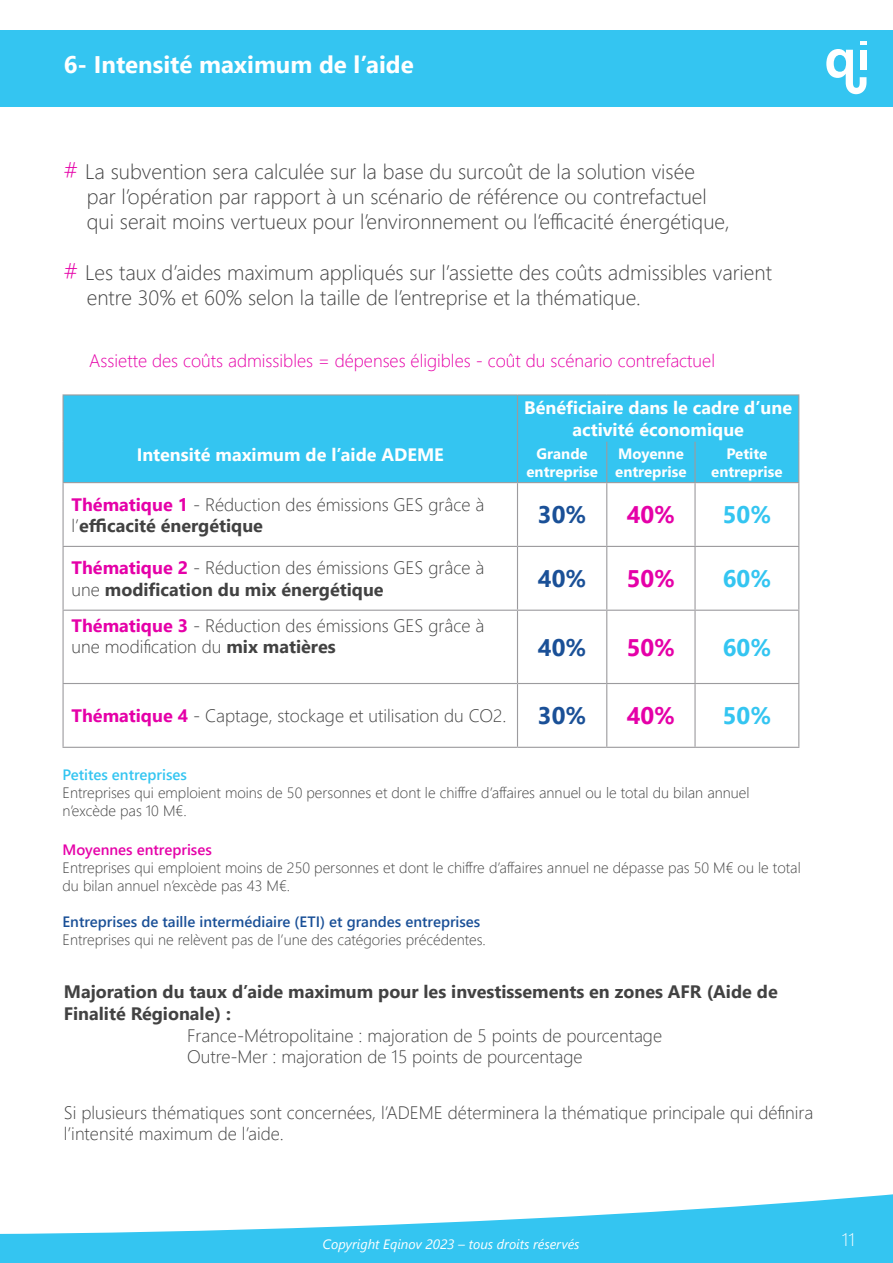
<style>
.page{position:relative;width:893px;height:1263px;background:#fff}
.page>*{position:absolute;margin:0;border:0;box-sizing:border-box;transform-origin:0 0}
.t1{font:700 24px "Segoe UI";color:#fff}
.t2{font:700 24px "Segoe UI";color:#1a5097}
.t3{font:700 24px "Segoe UI";color:#e500a8}
.t4{font:700 24px "Segoe UI";color:#34c5f1}
.t5{font:300 21px/25.2px "Segoe UI";color:#424242}
.t6{font:300 18px/21.6px "Segoe UI";color:#424242}
.t7{font:700 18px/21.6px "Segoe UI";color:#424242}
.t8{font:700 18px/21.6px "Segoe UI";color:#fff;text-align:center}
.t9{font:300 18px "Segoe UI";color:#e500a8}
.t10{font:300 18px "Segoe UI";color:#fff}
.t11{font:300 15px/18px "Segoe UI";color:#424242}
.t12{font:600 15px "Segoe UI";color:#1a5097}
.t13{font:700 15px/18px "Segoe UI";color:#fff;text-align:center}
.t14{font:600 15px "Segoe UI";color:#e500a8}
.t15{font:600 15px "Segoe UI";color:#34c5f1}
.t16{font:italic 13.5px "Segoe UI";color:#fff}
.s1{font-size:24px;color:#e500a8}
.s2{font-weight:700;color:#e500a8}
.s3{font-weight:700}
</style>
<div class="page">
<div style="left:0;top:1169px;width:893px;height:94px;background:#34c5f1"></div>
<svg style="left:0;top:1169px;width:893px;height:65px;fill:#fff"></svg>
<div style="left:0;top:30px;width:893px;height:76px;background:#34c5f1"></div>
<svg style="left:826px;top:42px;width:40px;height:52px"></svg>
<div style="left:860px;top:50px;width:6px;height:20px;background:#fff"></div>
<div style="left:64px;top:395px;width:734px;height:87px;background:#34c5f1"></div>
<hr style="left:517px;top:482px;width:90px;height:1px;background:#9c9b9e">
<hr style="left:517px;top:546px;width:90px;height:1px;background:#9c9b9e">
<hr style="left:517px;top:610px;width:90px;height:1px;background:#9c9b9e">
<hr style="left:607px;top:482px;width:88px;height:1px;background:#9c9b9e">
<hr style="left:695px;top:482px;width:104px;height:1px;background:#9c9b9e">
<hr style="left:607px;top:546px;width:88px;height:1px;background:#9c9b9e">
<hr style="left:695px;top:546px;width:104px;height:1px;background:#9c9b9e">
<hr style="left:607px;top:610px;width:88px;height:1px;background:#9c9b9e">
<hr style="left:695px;top:610px;width:104px;height:1px;background:#9c9b9e">
<hr style="left:63px;top:546px;width:454px;height:1px;background:#9c9b9e">
<hr style="left:63px;top:610px;width:454px;height:1px;background:#9c9b9e">
<hr style="left:606px;top:442px;width:1px;height:40px;background:#9c9b9e">
<hr style="left:694px;top:442px;width:2px;height:40px;background:#9c9b9e">
<hr style="left:798px;top:442px;width:1px;height:40px;background:#9c9b9e">
<hr style="left:63px;top:483px;width:1px;height:63px;background:#9c9b9e">
<hr style="left:517px;top:483px;width:1px;height:63px;background:#9c9b9e">
<hr style="left:606px;top:483px;width:1px;height:63px;background:#9c9b9e">
<hr style="left:694px;top:483px;width:2px;height:63px;background:#9c9b9e">
<hr style="left:798px;top:483px;width:1px;height:63px;background:#9c9b9e">
<hr style="left:63px;top:547px;width:1px;height:63px;background:#9c9b9e">
<hr style="left:517px;top:547px;width:1px;height:63px;background:#9c9b9e">
<hr style="left:606px;top:547px;width:1px;height:63px;background:#9c9b9e">
<hr style="left:694px;top:547px;width:2px;height:63px;background:#9c9b9e">
<hr style="left:798px;top:547px;width:1px;height:63px;background:#9c9b9e">
<hr style="left:63px;top:611px;width:1px;height:72px;background:#9c9b9e">
<hr style="left:517px;top:611px;width:1px;height:72px;background:#9c9b9e">
<hr style="left:606px;top:611px;width:1px;height:72px;background:#9c9b9e">
<hr style="left:694px;top:611px;width:2px;height:72px;background:#9c9b9e">
<hr style="left:798px;top:611px;width:1px;height:72px;background:#9c9b9e">
<hr style="left:63px;top:683px;width:454px;height:1px;background:#9c9b9e">
<hr style="left:63px;top:684px;width:1px;height:63px;background:#9c9b9e">
<hr style="left:517px;top:683px;width:90px;height:1px;background:#9c9b9e">
<hr style="left:517px;top:684px;width:1px;height:63px;background:#9c9b9e">
<hr style="left:607px;top:683px;width:88px;height:1px;background:#9c9b9e">
<hr style="left:606px;top:684px;width:1px;height:63px;background:#9c9b9e">
<hr style="left:695px;top:683px;width:104px;height:1px;background:#9c9b9e">
<hr style="left:694px;top:684px;width:2px;height:63px;background:#9c9b9e">
<hr style="left:798px;top:684px;width:1px;height:63px;background:#9c9b9e">
<hr style="left:63px;top:747px;width:454px;height:1px;background:#9c9b9e">
<hr style="left:517px;top:747px;width:90px;height:1px;background:#9c9b9e">
<hr style="left:607px;top:747px;width:88px;height:1px;background:#9c9b9e">
<hr style="left:695px;top:747px;width:104px;height:1px;background:#9c9b9e">
<hr style="left:517px;top:395px;width:1px;height:47px;background:#9c9b9e">
<hr style="left:63px;top:442px;width:1px;height:40px;background:#9c9b9e">
<hr style="left:517px;top:442px;width:1px;height:40px;background:#9c9b9e">
<hr style="left:63px;top:482px;width:454px;height:1px;background:#9c9b9e">
<hr style="left:63px;top:394px;width:454px;height:1px;background:#9c9b9e">
<hr style="left:63px;top:395px;width:1px;height:47px;background:#9c9b9e">
<hr style="left:517px;top:394px;width:90px;height:1px;background:#9c9b9e">
<hr style="left:607px;top:394px;width:88px;height:1px;background:#9c9b9e">
<hr style="left:695px;top:394px;width:104px;height:1px;background:#9c9b9e">
<hr style="left:798px;top:395px;width:1px;height:47px;background:#9c9b9e">
<h1 class="t1" style="left:64px;top:42px;width:351px">6- Intensité maximum de l’aide</h1>
<p class="t5" style="left:87px;top:161px;width:645px;text-indent:-23px"><span class="s1">#</span> La subvention sera calculée sur la base du surcoût de la solution visée<br>par l’opération par rapport à un scénario de référence ou contrefactuel qui serait moins vertueux pour l’environnement ou l’efficacité énergétique,</p>
<p class="t5" style="left:87px;top:262px;width:687px;text-indent:-23px"><span class="s1">#</span> Les taux d’aides maximum appliqués sur l’assiette des coûts admissibles varient entre 30% et 60% selon la taille de l’entreprise et la thématique.</p>
<p class="t9" style="left:89px;top:344px;width:627px">Assiette des coûts admissibles = dépenses éligibles - coût du scénario contrefactuel</p>
<p class="t8" style="left:524px;top:395px;width:269px">Bénéficiaire dans le cadre d’une activité économique</p>
<p class="t8" style="left:137px;top:442px;width:309px">Intensité maximum de l’aide ADEME</p>
<p class="t13" style="left:526px;top:446px;width:73px">Grande entreprise</p>
<p class="t13" style="left:615px;top:446px;width:73px;text-align:left">Moyenne entreprise</p>
<p class="t13" style="left:711px;top:446px;width:73px">Petite entreprise</p>
<p class="t6" style="left:72px;top:492px;width:414px;line-height:21px"><span class="s2">Thématique 1</span> - Réduction des émissions GES grâce à l’<span class="s3">efficacité énergétique</span></p>
<h1 class="t2" style="left:538px;top:505px;width:50px">30%</h1>
<h1 class="t3" style="left:627px;top:505px;width:50px">40%</h1>
<h1 class="t4" style="left:723px;top:505px;width:50px">50%</h1>
<p class="t6" style="left:72px;top:555px;width:414px"><span class="s2">Thématique 2</span> - Réduction des émissions GES grâce à une <span class="s3">modification du mix énergétique</span></p>
<h1 class="t2" style="left:538px;top:569px;width:50px">40%</h1>
<h1 class="t3" style="left:627px;top:569px;width:50px">50%</h1>
<h1 class="t4" style="left:723px;top:569px;width:50px">60%</h1>
<p class="t6" style="left:72px;top:613px;width:414px"><span class="s2">Thématique 3</span> - Réduction des émissions GES grâce à une modification du <span class="s3">mix matières</span></p>
<h1 class="t2" style="left:538px;top:637px;width:50px">40%</h1>
<h1 class="t3" style="left:627px;top:637px;width:50px">50%</h1>
<h1 class="t4" style="left:723px;top:637px;width:50px">60%</h1>
<p class="t6" style="left:72px;top:703px;width:436px"><span class="s2">Thématique 4</span> - Captage, stockage et utilisation du CO2.</p>
<h1 class="t2" style="left:538px;top:706px;width:50px">30%</h1>
<h1 class="t3" style="left:627px;top:706px;width:50px">40%</h1>
<h1 class="t4" style="left:723px;top:706px;width:50px">50%</h1>
<p class="t15" style="left:63px;top:768px;width:126px">Petites entreprises</p>
<p class="t11" style="left:63px;top:782px;width:688px">Entreprises qui emploient moins de 50 personnes et dont le chiffre d’affaires annuel ou le total du bilan annuel n’excède pas 10 M€.</p>
<p class="t14" style="left:63px;top:844px;width:151px">Moyennes entreprises</p>
<p class="t11" style="left:63px;top:857px;width:740px">Entreprises qui emploient moins de 250 personnes et dont le chiffre d’affaires annuel ne dépasse pas 50 M€ ou le total du bilan annuel n’excède pas 43 M€.</p>
<p class="t12" style="left:63px;top:916px;width:419px">Entreprises de taille intermédiaire (ETI) et grandes entreprises</p>
<p class="t11" style="left:63px;top:929px;width:425px">Entreprises qui ne relèvent pas de l’une des catégories précédentes.</p>
<p class="t7" style="left:64px;top:980px;width:715px">Majoration du taux d’aide maximum pour les investissements en zones AFR (Aide de<br>Finalité Régionale) :</p>
<p class="t6" style="left:187px;top:1026px;width:476px">France-Métropolitaine : majoration de 5 points de pourcentage<br>Outre-Mer : majoration de 15 points de pourcentage</p>
<p class="t6" style="left:64px;top:1100px;width:751px">Si plusieurs thématiques sont concernées, l’ADEME déterminera la thématique principale qui définira l’intensité maximum de l’aide.</p>
<p class="t16" style="left:323px;top:1239px;width:258px">Copyright Eqinov 2023 – tous droits réservés</p>
<p class="t10" style="left:842px;top:1233px;width:14px">11</p>
</div>
